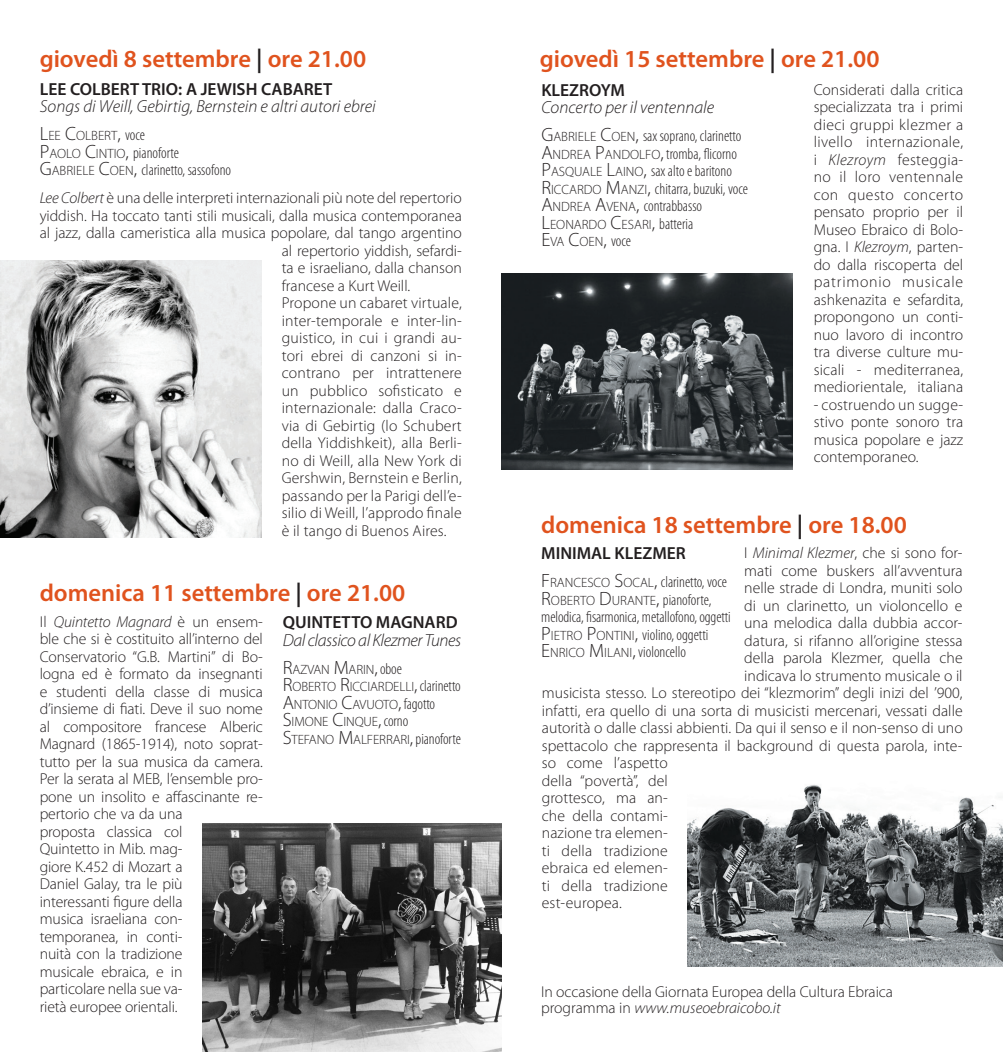
<style>
.page{position:relative;width:1003px;height:1052px;background:#fff}
.page>*{position:absolute;margin:0;border:0;box-sizing:border-box;transform-origin:0 0}
.t1{font:600 24.5px "Myriad Pro";color:#e0531e}
.t2{font:italic 300 17.5px "Myriad Pro";color:#231f20}
.t3{font:600 17.5px "Myriad Pro";color:#231f20}
.t4{font:italic 300 17.5px "Myriad Pro";letter-spacing:-.025em;color:#231f20}
.t5{font:300 15.75px/17.5px "Myriad Pro";color:#231f20;text-align:justify}
.nomi{font:300 condensed 15.75px "Myriad Pro";color:#231f20}
.t6{font:italic 300 15.75px "Myriad Pro";color:#231f20}
.testo_piccolo{font:300 condensed 15.75px "Myriad Pro";color:#231f20}
.t7{font:300 13.47px "Myriad Pro";letter-spacing:-.005em;color:#231f20}
.s1{color:#231f20}
.s2{font-size:19.25px}
.s3{font-stretch:condensed;font-size:15.75px}
.s4{font-stretch:normal;font-size:19.25px}
.s5{font-stretch:normal;font-size:13.47px}
.s6{font-style:italic}
.s7{font-style:normal}
</style>
<div class="page">
<img style="left:202px;top:823px;width:299px;height:229px">
<img style="left:0;top:260px;width:262px;height:277px">
<img style="left:687px;top:784px;width:315px;height:182px">
<img style="left:501px;top:273px;width:291px;height:196px">
<p class="t1" style="left:40px;top:43px;width:328px">giovedì 8 settembre <span class="s1">|</span> ore 21.00</p>
<p class="t3" style="left:40px;top:78px;width:294px">LEE COLBERT TRIO: A JEWISH CABARET</p>
<p class="t2" style="left:40px;top:96px;width:337px">Songs di Weill, Gebirtig, Bernstein e altri autori ebrei</p>
<p class="t7" style="left:40px;top:128px;width:107px"><span class="s2">L</span>EE <span class="s2">C</span>OLBERT<span class="s2">,</span> <span class="s3">voce</span></p>
<p class="testo_piccolo" style="left:40px;top:143px;width:141px"><span class="s4">P</span><span class="s5">AOLO</span> <span class="s4">C</span><span class="s5">INTIO</span><span class="s4">,</span> pianoforte</p>
<p class="nomi" style="left:40px;top:161px;width:193px"><span class="s4">G</span><span class="s5">ABRIELE</span> <span class="s4">C</span><span class="s5">OEN</span><span class="s4">,</span> clarinetto, sassofono</p>
<p class="t5" style="left:40px;top:189px;width:423px"><span class="s6">Lee Colbert</span> è una delle interpreti internazionali più note del repertorio</p>
<p class="t5" style="left:40px;top:207px;width:423px">yiddish. Ha toccato tanti stili musicali, dalla musica contemporanea</p>
<p class="t5" style="left:40px;top:224px;width:423px">al jazz, dalla cameristica alla musica popolare, dal tango argentino</p>
<p class="t5" style="left:282px;top:242px;width:181px">al repertorio yiddish, sefardi-</p>
<p class="t5" style="left:282px;top:259px;width:181px">ta e israeliano, dalla chanson</p>
<p class="t5" style="left:282px;top:277px;width:130px">francese a Kurt Weill.</p>
<p class="t5" style="left:282px;top:294px;width:181px">Propone un cabaret virtuale, inter-temporale e inter-lin&shy;guistico, in cui i grandi au&shy;tori ebrei di canzoni si in&shy;contrano per intrattenere un pubblico sofisticato e internazionale: dalla Craco&shy;via di Gebirtig (lo Schubert della Yiddishkeit), alla Berli&shy;no di Weill, alla New York di Gershwin, Bernstein e Berlin, passando per la Parigi dell’e&shy;silio di Weill, l’approdo finale è il tango di Buenos Aires.</p>
<p class="t1" style="left:40px;top:577px;width:367px">domenica 11 settembre <span class="s1">|</span> ore 21.00</p>
<p class="t3" style="left:283px;top:611px;width:176px">QUINTETTO MAGNARD</p>
<p class="t4" style="left:283px;top:629px;width:180px">Dal classico al Klezmer Tunes</p>
<p class="t7" style="left:283px;top:661px;width:121px"><span class="s2">R</span>AZVAN <span class="s2">M</span>ARIN<span class="s2">,</span><span class="s3">oboe</span></p>
<p class="t7" style="left:283px;top:678px;width:179px"><span class="s2">R</span>OBERTO <span class="s2">R</span>ICCIARDELLI<span class="s2">,</span><span class="s3">clarinetto</span></p>
<p class="t7" style="left:283px;top:696px;width:154px"><span class="s2">A</span>NTONIO <span class="s2">C</span>AVUOTO<span class="s2">,</span> <span class="s3">fagotto</span></p>
<p class="t7" style="left:283px;top:713px;width:127px"><span class="s2">S</span>IMONE <span class="s2">C</span>INQUE<span class="s2">,</span> <span class="s3">corno</span></p>
<p class="t7" style="left:283px;top:731px;width:179px"><span class="s2">S</span>TEFANO <span class="s2">M</span>ALFERRARI<span class="s2">,</span><span class="s3">pianoforte</span></p>
<p class="t5" style="left:40px;top:612px;width:225px">Il <span class="s6">Quintetto Magnard</span> è un ensem&shy;ble che si è costituito all’interno del Conservatorio “G.B. Martini” di Bo&shy;logna ed è formato da insegnanti e studenti della classe di musica d’insieme di fiati. Deve il suo nome al compositore francese Alberic Magnard (1865-1914), noto soprat&shy;tutto per la sua musica da camera.</p>
<p class="t5" style="left:40px;top:770px;width:224px;text-align:left">Per la serata al MEB, l’ensemble pro&shy;pone un insolito e affascinante re&shy;pertorio che va da una<br>proposta classica col<br>Quintetto in Mib. mag-<br>giore K.452 di Mozart a<br>Daniel Galay, tra le più<br>interessanti figure della<br>musica israeliana con&shy;temporanea, in conti-<br>nuità con la tradizione<br>musicale ebraica, e in<br>particolare nella sue va-<br>rietà europee orientali.</p>
<p class="t1" style="left:539px;top:43px;width:341px">giovedì 15 settembre <span class="s1">|</span> ore 21.00</p>
<p class="t3" style="left:541px;top:79px;width:85px">KLEZROYM</p>
<p class="t2" style="left:541px;top:97px;width:174px">Concerto per il ventennale</p>
<p class="nomi" style="left:541px;top:127px;width:201px"><span class="s4">G</span><span class="s5">ABRIELE</span> <span class="s4">C</span><span class="s5">OEN</span><span class="s4">,</span> sax soprano, clarinetto</p>
<p class="nomi" style="left:541px;top:144px;width:197px"><span class="s4">A</span><span class="s5">NDREA</span> <span class="s4">P</span><span class="s5">ANDOLFO</span><span class="s4">,</span> tromba, flicorno</p>
<p class="nomi" style="left:541px;top:162px;width:192px"><span class="s4">P</span><span class="s5">ASQUALE</span> <span class="s4">L</span><span class="s5">AINO</span><span class="s4">,</span> sax alto e baritono</p>
<p class="nomi" style="left:541px;top:179px;width:208px"><span class="s4">R</span> <span class="s5">ICCARDO</span> <span class="s4">M</span><span class="s5">ANZI</span><span class="s4">,</span> chitarra, buzuki, voce</p>
<p class="nomi" style="left:541px;top:197px;width:162px"><span class="s4">A</span><span class="s5">NDREA</span> <span class="s4">A</span><span class="s5">VENA</span><span class="s4">,</span> contrabbasso</p>
<p class="t7" style="left:541px;top:216px;width:153px"><span class="s2">L</span>EONARDO <span class="s2">C</span>ESARI<span class="s2">,</span> <span class="s3">batteria</span></p>
<p class="t7" style="left:541px;top:234px;width:91px"><span class="s2">E</span>VA <span class="s2">C</span>OEN<span class="s2">,</span> <span class="s3">voce</span></p>
<p class="t5" style="left:813px;top:80px;width:151px">Considerati dalla critica specializzata tra i primi dieci gruppi klezmer a livello internazionale, i <span class="s6">Klezroym</span> festeggia&shy;no il loro ventennale con questo concerto pensato proprio per il Museo Ebraico di Bolo&shy;gna. I <span class="s6">Klezroym</span>, parten&shy;do dalla riscoperta del patrimonio musicale ashkenazita e sefardita, propongono un conti&shy;nuo lavoro di incontro tra diverse culture mu&shy;sicali - mediterranea, mediorientale, italiana</p>
<p class="t5" style="left:813px;top:395px;width:151px">- costruendo un sugge&shy;stivo ponte sonoro tra musica popolare e jazz contemporaneo.</p>
<p class="t1" style="left:541px;top:509px;width:367px">domenica 18 settembre <span class="s1">|</span> ore 18.00</p>
<p class="t3" style="left:541px;top:542px;width:146px">MINIMAL KLEZMER</p>
<p class="nomi" style="left:541px;top:573px;width:187px"><span class="s4">F</span> <span class="s5">RANCESCO</span> <span class="s4">S</span><span class="s5">OCAL</span><span class="s4">,</span> clarinetto, voce</p>
<p class="t7" style="left:541px;top:592px;width:171px"><span class="s2">R</span>OBERTO <span class="s2">D</span> URANTE<span class="s2">,</span> <span class="s3">pianoforte,</span></p>
<p class="nomi" style="left:541px;top:608px;width:191px">melodica, fisarmonica, metallofono, oggetti</p>
<p class="nomi" style="left:541px;top:625px;width:169px"><span class="s4">P</span><span class="s5">IETRO</span> <span class="s4">P</span><span class="s5">ONTINI</span><span class="s4">,</span> violino, oggetti</p>
<p class="nomi" style="left:541px;top:643px;width:146px"><span class="s4">E</span><span class="s5">NRICO</span> <span class="s4">M</span><span class="s5">ILANI</span><span class="s4">,</span> violoncello</p>
<p class="t5" style="left:744px;top:544px;width:220px">I <span class="s6">Minimal Klezmer</span>, che si sono for-</p>
<p class="t5" style="left:744px;top:561px;width:220px">mati come buskers all’avventura</p>
<p class="t5" style="left:744px;top:579px;width:220px">nelle strade di Londra, muniti solo</p>
<p class="t5" style="left:744px;top:596px;width:220px">di un clarinetto, un violoncello e</p>
<p class="t5" style="left:744px;top:614px;width:220px">una melodica dalla dubbia accor-</p>
<p class="t5" style="left:744px;top:631px;width:220px">datura, si rifanno all’origine stessa</p>
<p class="t5" style="left:744px;top:649px;width:220px">della parola Klezmer, quella che</p>
<p class="t5" style="left:744px;top:666px;width:220px">indicava lo strumento musicale o il</p>
<p class="t5" style="left:541px;top:684px;width:422px">musicista stesso. Lo stereotipo dei “klezmorim” degli inizi del ’900,</p>
<p class="t5" style="left:541px;top:701px;width:422px">infatti, era quello di una sorta di musicisti mercenari, vessati dalle</p>
<p class="t5" style="left:541px;top:719px;width:422px">autorità o dalle classi abbienti. Da qui il senso e il non-senso di uno</p>
<p class="t5" style="left:541px;top:736px;width:422px">spettacolo che rappresenta il background di questa parola, inte-</p>
<p class="t5" style="left:541px;top:754px;width:127px">so come l’aspetto</p>
<p class="t5" style="left:541px;top:771px;width:127px">della “povertà”, del</p>
<p class="t5" style="left:541px;top:789px;width:127px">grottesco, ma an-</p>
<p class="t5" style="left:541px;top:806px;width:127px">che della contami-</p>
<p class="t5" style="left:541px;top:824px;width:127px">nazione tra elemen-</p>
<p class="t5" style="left:541px;top:841px;width:127px">ti della tradizione</p>
<p class="t5" style="left:541px;top:859px;width:127px">ebraica ed elemen-</p>
<p class="t5" style="left:541px;top:876px;width:127px">ti della tradizione</p>
<p class="t5" style="left:541px;top:894px;width:82px">est-europea.</p>
<p class="t5" style="left:540px;top:982px;width:353px">In occasione della Giornata Europea della Cultura Ebraica</p>
<p class="t6" style="left:540px;top:998px;width:241px"><span class="s7">programma in</span> www.museoebraicobo.it</p>
</div>
